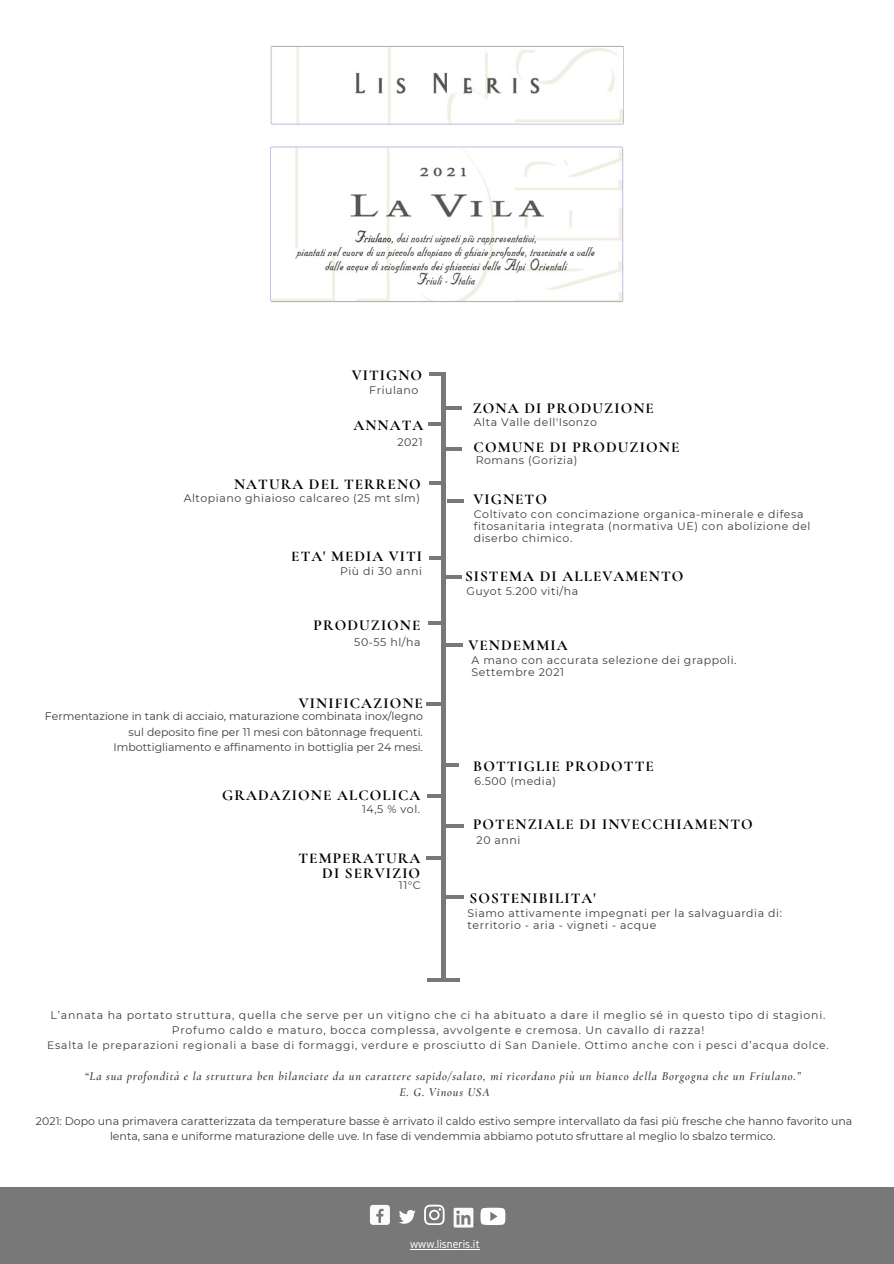
<style>
.page{position:relative;width:894px;height:1264px;background:#fff}
.page>*{position:absolute;margin:0;border:0;box-sizing:border-box;transform-origin:0 0}
.t1{font:700 15.15px/15.1px "Cormorant Garamond";letter-spacing:.07em;color:#000;text-align:right}
.t2{font:700 15px "Cormorant Garamond";letter-spacing:.07em;color:#000}
.t3{font:12.45px "Gidole";color:#fff}
.t4{font:italic 600 12px/16px "Cormorant Garamond";letter-spacing:.07em;color:#3c3b38;text-align:center}
.t5{font:10.95px/12px "Montserrat";letter-spacing:.05em;color:#3c3b38}
.t6{font:10.95px/15.1px "Montserrat";color:#3c3b38;text-align:right}
.t7{font:10.95px "Montserrat";letter-spacing:.07em;color:#3c3b38}
.t8{font:10.8px "Montserrat";letter-spacing:.07em;color:#3c3b38}
</style>
<div class="page">
<hr style="left:441px;top:372px;width:4px;height:606px;background:#787878">
<hr style="left:428px;top:372px;width:17px;height:3px;background:#787878">
<hr style="left:428px;top:481px;width:17px;height:3px;background:#787878">
<hr style="left:427px;top:978px;width:32px;height:3px;background:#787878">
<hr style="left:445px;top:406px;width:17px;height:3px;background:#787878">
<hr style="left:445px;top:575px;width:17px;height:4px;background:#787878">
<hr style="left:427px;top:794px;width:17px;height:4px;background:#787878">
<div style="left:0;top:1187px;width:893px;height:76px;background:#787878"></div>
<div style="left:453px;top:1207px;width:20px;height:20px;background:linear-gradient(to right,#fbfafa,#fbfafa)"></div>
<svg style="left:456px;top:1207px;width:49px;height:17px"></svg>
<hr style="left:426px;top:702px;width:18px;height:3px;background:#787878">
<hr style="left:445px;top:643px;width:17px;height:4px;background:#787878">
<hr style="left:427px;top:621px;width:17px;height:3px;background:#787878">
<hr style="left:425px;top:856px;width:17px;height:3px;background:#787878">
<hr style="left:428px;top:556px;width:17px;height:3px;background:#787878">
<hr style="left:428px;top:422px;width:17px;height:4px;background:#787878">
<div style="left:370px;top:1204px;width:20px;height:20px;background:#fbfafa;border-radius:3px"></div>
<svg style="left:376px;top:1208px;width:7px;height:14px"></svg>
<svg style="left:424px;top:1204px;width:20px;height:20px"></svg>
<hr style="left:410px;top:1248px;width:69px;height:1px;background:#fff">
<hr style="left:446px;top:499px;width:17px;height:4px;background:#787878">
<hr style="left:445px;top:447px;width:17px;height:3px;background:#787878">
<img style="left:271px;top:46px;width:352px;height:254px">
<svg style="left:399px;top:1210px;width:16px;height:13px"></svg>
<hr style="left:271px;top:301px;width:351px;height:1px;background:#b3b2b7">
<hr style="left:272px;top:46px;width:350px;height:1px;background:#b5b4b5">
<hr style="left:445px;top:824px;width:18px;height:3px;background:#787878">
<hr style="left:442px;top:763px;width:17px;height:4px;background:#787878">
<hr style="left:445px;top:895px;width:18px;height:4px;background:#787878">
<p class="t1" style="left:352px;top:367px;width:72px">VITIGNO</p>
<p class="t5" style="left:369px;top:384px;width:51px">Friulano</p>
<h1 class="t1" style="left:353px;top:418px;width:71px">ANNATA</h1>
<p class="t5" style="left:397px;top:436px;width:27px">2021</p>
<p class="t1" style="left:234px;top:477px;width:188px">NATURA DEL TERRENO</p>
<h1 class="t5" style="left:184px;top:492px;width:238px">Altopiano ghiaioso calcareo (25 mt slm)</h1>
<h1 class="t2" style="left:291px;top:547px;width:132px">ETA' MEDIA VITI</h1>
<p class="t5" style="left:340px;top:565px;width:83px">Più di 30 anni</p>
<p class="t1" style="left:313px;top:617px;width:108px">PRODUZIONE</p>
<p class="t5" style="left:354px;top:636px;width:68px">50-55 hl/ha</p>
<p class="t1" style="left:299px;top:696px;width:125px">VINIFICAZIONE</p>
<h1 class="t6" style="left:45px;top:709px;width:379px">Fermentazione in tank di acciaio, maturazione combinata inox/legno sul deposito fine per 11 mesi con bâtonnage frequenti.<br>Imbottigliamento e affinamento in bottiglia per 24 mesi.</h1>
<p class="t1" style="left:222px;top:787px;width:199px">GRADAZIONE ALCOLICA</p>
<p class="t5" style="left:362px;top:803px;width:60px">14,5 % vol.</p>
<p class="t1" style="left:298px;top:850px;width:123px">TEMPERATURA<br>DI SERVIZIO</p>
<p class="t5" style="left:399px;top:879px;width:23px">11°C</p>
<h1 class="t1" style="left:472px;top:401px;width:183px">ZONA DI PRODUZIONE</h1>
<h1 class="t5" style="left:473px;top:416px;width:124px">Alta Valle dell'Isonzo</h1>
<p class="t1" style="left:473px;top:439px;width:207px">COMUNE DI PRODUZIONE</p>
<p class="t5" style="left:475px;top:454px;width:103px">Romans (Gorizia)</p>
<h1 class="t1" style="left:473px;top:491px;width:75px">VIGNETO</h1>
<p class="t5" style="left:473px;top:508px;width:338px">Coltivato con concimazione organica-minerale e difesa fitosanitaria integrata (normativa UE) con abolizione del diserbo chimico.</p>
<p class="t1" style="left:465px;top:569px;width:220px">SISTEMA DI ALLEVAMENTO</p>
<h4 class="t5" style="left:466px;top:584px;width:113px">Guyot 5.200 viti/ha</h4>
<h1 class="t1" style="left:468px;top:637px;width:101px">VENDEMMIA</h1>
<p class="t5" style="left:471px;top:653px;width:266px">A mano con accurata selezione dei grappoli.</p>
<p class="t5" style="left:471px;top:665px;width:94px">Settembre 2021</p>
<p class="t1" style="left:473px;top:759px;width:182px">BOTTIGLIE PRODOTTE</p>
<p class="t5" style="left:474px;top:774px;width:83px">6.500 (media)</p>
<p class="t1" style="left:473px;top:816px;width:281px">POTENZIALE DI INVECCHIAMENTO</p>
<h1 class="t5" style="left:476px;top:834px;width:45px">20 anni</h1>
<p class="t1" style="left:469px;top:890px;width:127px">SOSTENIBILITA'</p>
<h1 class="t5" style="left:467px;top:906px;width:316px">Siamo attivamente impegnati per la salvaguardia di:</h1>
<p class="t5" style="left:467px;top:918px;width:190px">territorio - aria - vigneti - acque</p>
<p class="t7" style="left:51px;top:1008px;width:776px">L’annata ha portato struttura, quella che serve per un vitigno che ci ha abituato a dare il meglio sé in questo tipo di stagioni.</p>
<p class="t7" style="left:172px;top:1023px;width:533px">Profumo caldo e maturo, bocca complessa, avvolgente e cremosa. Un cavallo di razza!</p>
<p class="t8" style="left:47px;top:1038px;width:782px">Esalta le preparazioni regionali a base di formaggi, verdure e prosciutto di San Daniele. Ottimo anche con i pesci d’acqua dolce.</p>
<p class="t4" style="left:85px;top:1068px;width:716px">“La sua profondità e la struttura ben bilanciate da un carattere sapido/salato, mi ricordano più un bianco della Borgogna che un Friulano.”<br>E. G. Vinous USA</p>
<p class="t6" style="left:36px;top:1113px;width:817px;text-align:center">2021: Dopo una primavera caratterizzata da temperature basse è arrivato il caldo estivo sempre intervallato da fasi più fresche che hanno favorito una lenta, sana e uniforme maturazione delle uve. In fase di vendemmia abbiamo potuto sfruttare al meglio lo sbalzo termico.</p>
<p class="t3" style="left:410px;top:1237px;width:71px">www.lisneris.it</p>
</div>
